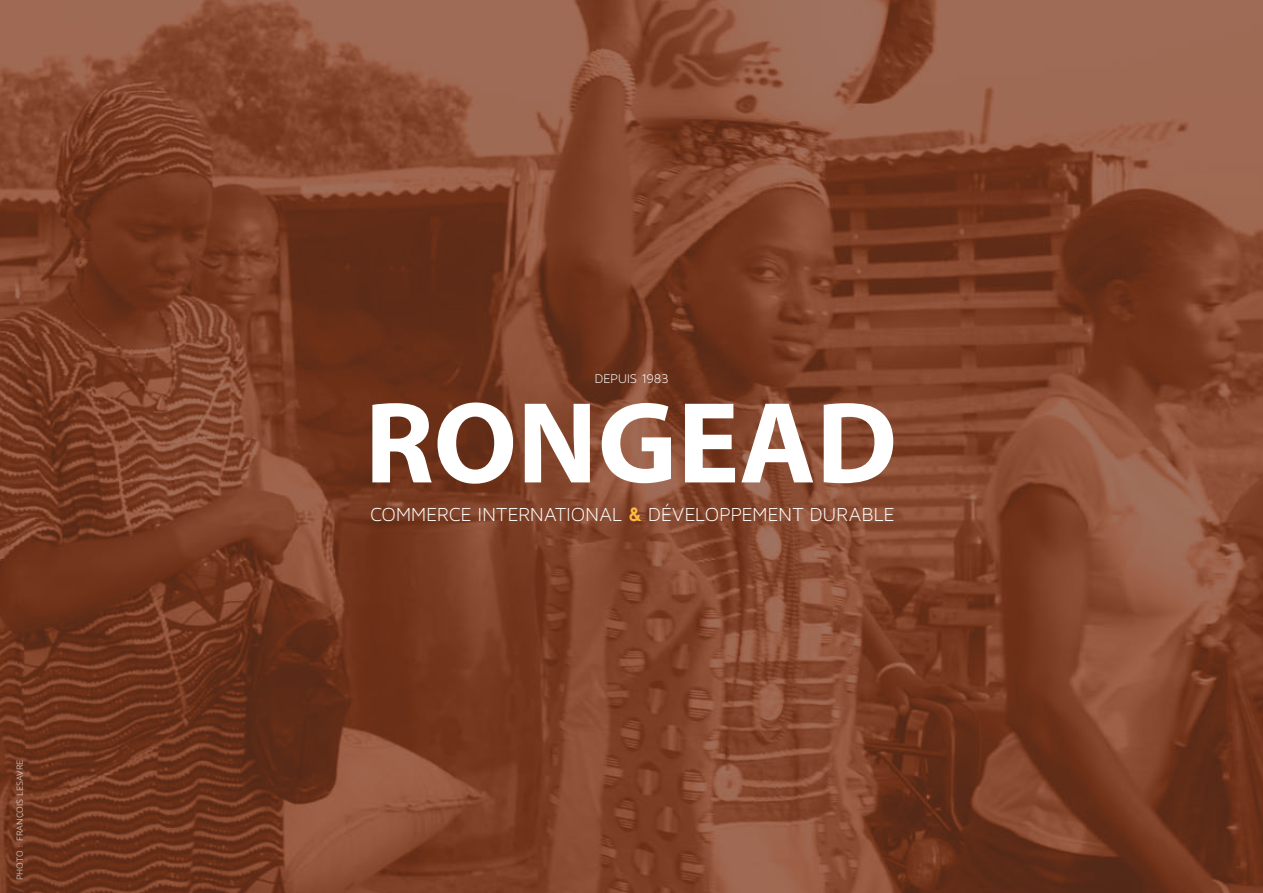
<style>
.page{position:relative;width:1263px;height:893px;background:#fff}
.page>*{position:absolute;margin:0;border:0;box-sizing:border-box;transform-origin:0 0}
.t1{font:20.25px "Maven Pro Light 300";letter-spacing:.005em;color:#fff}
.t2{font:13.5px "Maven Pro Light 300";letter-spacing:-.005em;color:#fff}
.t3{font:9px "Maven Pro";letter-spacing:-.005em;color:#fff}
.s1{font-family:"Maven Pro";font-weight:900;color:#ffba43}
</style>
<div class="page">
<img style="left:0;top:0;width:1263px;height:893px">
<svg style="left:372px;top:402px;width:141px;height:82px"></svg>
<svg style="left:525px;top:404px;width:65px;height:78px"></svg>
<svg style="left:602px;top:403px;width:69px;height:80px"></svg>
<svg style="left:685px;top:404px;width:50px;height:78px"></svg>
<svg style="left:741px;top:404px;width:72px;height:78px"></svg>
<svg style="left:824px;top:403px;width:69px;height:80px"></svg>
<p class="t3" style="left:15px;top:880px;width:122px;rotate:-90deg">photo : François Lesavre</p>
<p class="t2" style="left:595px;top:371px;width:75px">DEPUIS 1983</p>
<p class="t1" style="left:370px;top:504px;width:526px">COMMERCE I NTERNATIONAL <span class="s1">&amp;</span> DÉVELOPPEMENT DURABLE</p>
</div>
